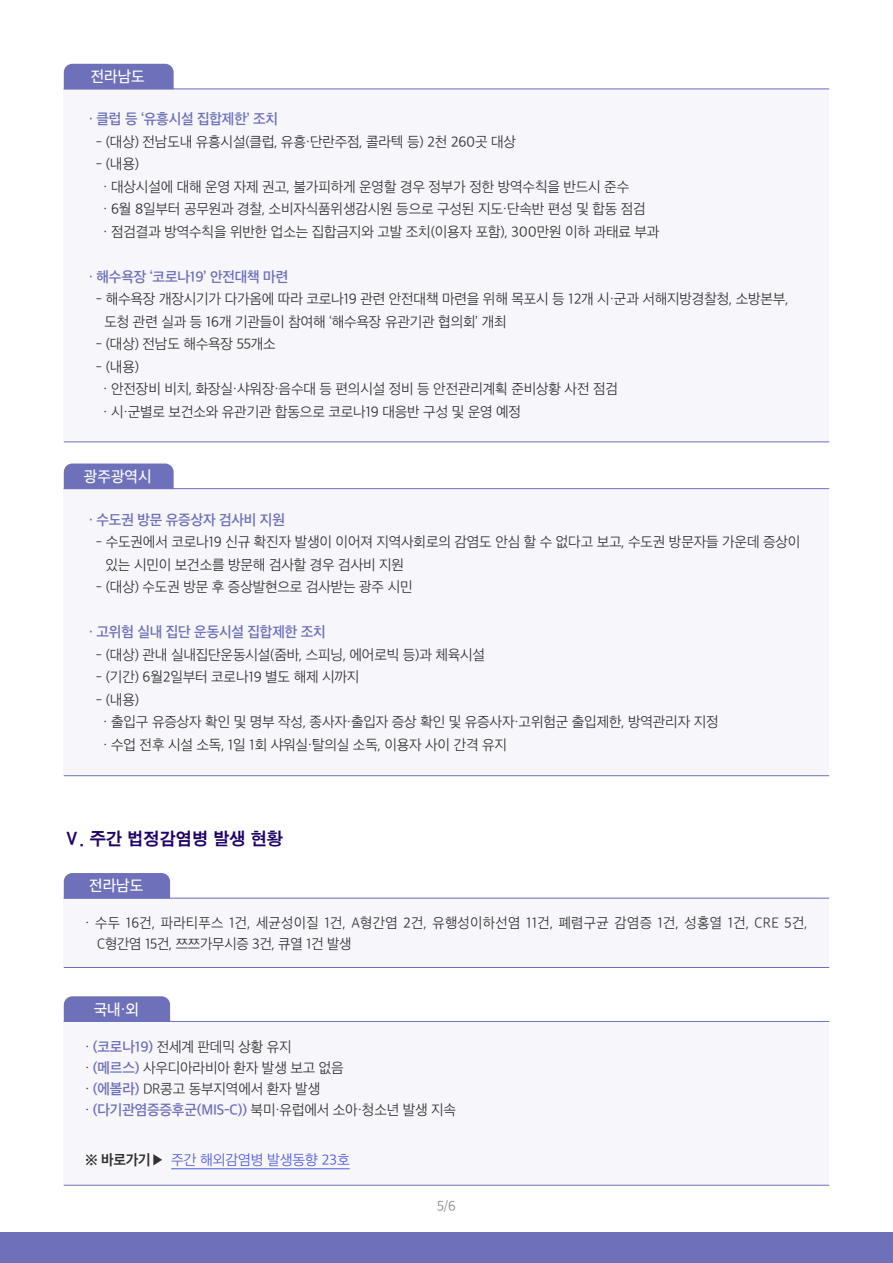
<style>
.page{position:relative;width:893px;height:1263px;background:#fff}
.page>*{position:absolute;margin:0;border:0;box-sizing:border-box;transform-origin:0 0}
.t1{font:18px "SD Gothic c Bd";color:#1e0066}
.t2{font:15px "SD Gothic Neoa e Md";color:#fff}
.t3{font:13.95px/22.5px "SD Gothic Neoa c Lt";letter-spacing:-.015em;color:#33302f}
.t4{font:13.95px/21px "SD Gothic Neoa c Lt";letter-spacing:.02em;color:#33302f}
.t5{font:13.95px "SD Gothic Neoa f Sm";letter-spacing:-.015em;color:#6e71b9}
.t6{font:13.95px "SD Gothic Neoa c Lt";letter-spacing:-.015em;color:#4f5cd6}
.t7{font:13.5px "SD Gothic Neoa c Lt";color:#898989}
.s1{font-family:"SD Gothic Neoa f Sm";color:#6e71b9}
.s2{font-family:"SD Gothic Neoa g Bd";color:#33302f}
</style>
<div class="page">
<div style="left:64px;top:898px;width:765px;height:70px;background:#f7f6fb"></div>
<hr style="left:64px;top:967px;width:765px;height:1px;background:#6e71b9">
<div style="left:64px;top:873px;width:106px;height:25px;background:#6e71b9"></div>
<hr style="left:64px;top:898px;width:765px;height:1px;background:#6e71b9">
<div style="left:64px;top:1021px;width:765px;height:164px;background:#f7f6fb"></div>
<hr style="left:64px;top:1185px;width:765px;height:1px;background:#6e71b9">
<div style="left:64px;top:996px;width:106px;height:25px;background:#6e71b9"></div>
<hr style="left:64px;top:1021px;width:765px;height:1px;background:#6e71b9">
<hr style="left:171px;top:1168px;width:179px;height:1px;background:#4f5cd6">
<div style="left:64px;top:89px;width:765px;height:353px;background:#f7f6fb"></div>
<div style="left:64px;top:64px;width:110px;height:25px;background:#6e71b9"></div>
<hr style="left:64px;top:89px;width:765px;height:1px;background:#6e71b9">
<hr style="left:64px;top:441px;width:765px;height:1px;background:#6e71b9">
<div style="left:64px;top:488px;width:765px;height:288px;background:#f7f6fb"></div>
<div style="left:64px;top:463px;width:110px;height:25px;background:#6e71b9"></div>
<hr style="left:64px;top:488px;width:765px;height:1px;background:#6e71b9">
<hr style="left:64px;top:775px;width:765px;height:1px;background:#6e71b9">
<div style="left:0;top:1232px;width:893px;height:31px;background:#6e71b9"></div>
<p class="t2" style="left:91px;top:69px;width:56px">전라남도</p>
<p class="t5" style="left:89px;top:112px;width:191px">· 클럽 등 ‘유흥시설 집합제한’ 조치</p>
<p class="t3" style="left:96px;top:130px;width:422px">- (대상) 전남도내 유흥시설(클럽, 유흥·단란주점, 콜라텍 등) 2천 260곳 대상</p>
<p class="t3" style="left:103px;top:153px;width:558px;text-indent:-7px">- (내용)<br>· 대상시설에 대해 운영 자제 권고, 불가피하게 운영할 경우 정부가 정한 방역수칙을 반드시 준수<br>· 6월 8일부터 공무원과 경찰, 소비자식품위생감시원 등으로 구성된 지도·단속반 편성 및 합동 점검<br>· 점검결과 방역수칙을 위반한 업소는 집합금지와 고발 조치(이용자 포함), 300만원 이하 과태료 부과</p>
<p class="t5" style="left:89px;top:270px;width:201px">· 해수욕장 ‘코로나19’ 안전대책 마련</p>
<p class="t3" style="left:104px;top:288px;width:685px;text-indent:-9px">- 해수욕장 개장시기가 다가옴에 따라 코로나19 관련 안전대책 마련을 위해 목포시 등 12개 시·군과 서해지방경찰청, 소방본부, 도청 관련 실과 등 16개 기관들이 참여해 ‘해수욕장 유관기관 협의회’ 개최</p>
<p class="t3" style="left:96px;top:333px;width:181px">- (대상) 전남도 해수욕장 55개소</p>
<p class="t3" style="left:103px;top:355px;width:516px;text-indent:-7px">- (내용)<br>· 안전장비 비치, 화장실·샤워장·음수대 등 편의시설 정비 등 안전관리계획 준비상황 사전 점검 · 시·군별로 보건소와 유관기관 합동으로 코로나19 대응반 구성 및 운영 예정</p>
<p class="t2" style="left:84px;top:469px;width:69px">광주광역시</p>
<p class="t5" style="left:89px;top:513px;width:198px">· 수도권 방문 유증상자 검사비 지원</p>
<p class="t3" style="left:106px;top:531px;width:696px;text-indent:-10px">- 수도권에서 코로나19 신규 확진자 발생이 이어져 지역사회로의 감염도 안심 할 수 없다고 보고, 수도권 방문자들 가운데 증상이 있는 시민이 보건소를 방문해 검사할 경우 검사비 지원</p>
<p class="t3" style="left:96px;top:576px;width:318px">- (대상) 수도권 방문 후 증상발현으로 검사받는 광주 시민</p>
<p class="t5" style="left:89px;top:625px;width:239px">· 고위험 실내 집단 운동시설 집합제한 조치</p>
<p class="t3" style="left:96px;top:643px;width:391px">- (대상) 관내 실내집단운동시설(줌바, 스피닝, 에어로빅 등)과 체육시설</p>
<p class="t3" style="left:96px;top:666px;width:265px">- (기간) 6월2일부터 코로나19 별도 해제 시까지</p>
<p class="t3" style="left:103px;top:688px;width:617px;text-indent:-7px">- (내용)<br>· 출입구 유증상자 확인 및 명부 작성, 종사자·출입자 증상 확인 및 유증사자·고위험군 출입제한, 방역관리자 지정 · 수업 전후 시설 소독, 1일 1회 샤워실·탈의실 소독, 이용자 사이 간격 유지</p>
<p class="t1" style="left:64px;top:829px;width:221px">Ⅴ. 주간 법정감염병 발생 현황</p>
<p class="t2" style="left:89px;top:878px;width:56px">전라남도</p>
<p class="t4" style="left:97px;top:912px;width:712px;text-indent:-12px">· 수두 16건, 파라티푸스 1건, 세균성이질 1건, A형간염 2건, 유행성이하선염 11건, 폐렴구균 감염증 1건, 성홍열 1건, CRE 5건,<br>C형간염 15건, 쯔쯔가무시증 3건, 큐열 1건 발생</p>
<p class="t2" style="left:94px;top:1001px;width:47px">국내·외</p>
<p class="t3" style="left:85px;top:1036px;width:373px;line-height:21px">· <span class="s1">(코로나19)</span> 전세계 판데믹 상황 유지<br>· <span class="s1">(메르스)</span> 사우디아라비아 환자 발생 보고 없음<br>· <span class="s1">(에볼라)</span> DR콩고 동부지역에서 환자 발생<br>· <span class="s1">(다기관염증증후군(MIS-C))</span> 북미·유럽에서 소아·청소년 발생 지속</p>
<p class="t6" style="left:85px;top:1153px;width:266px"><span class="s2">※ 바로가기▶</span> 주간 해외감염병 발생동향 23호</p>
<p class="t7" style="left:437px;top:1199px;width:20px">5/6</p>
</div>
